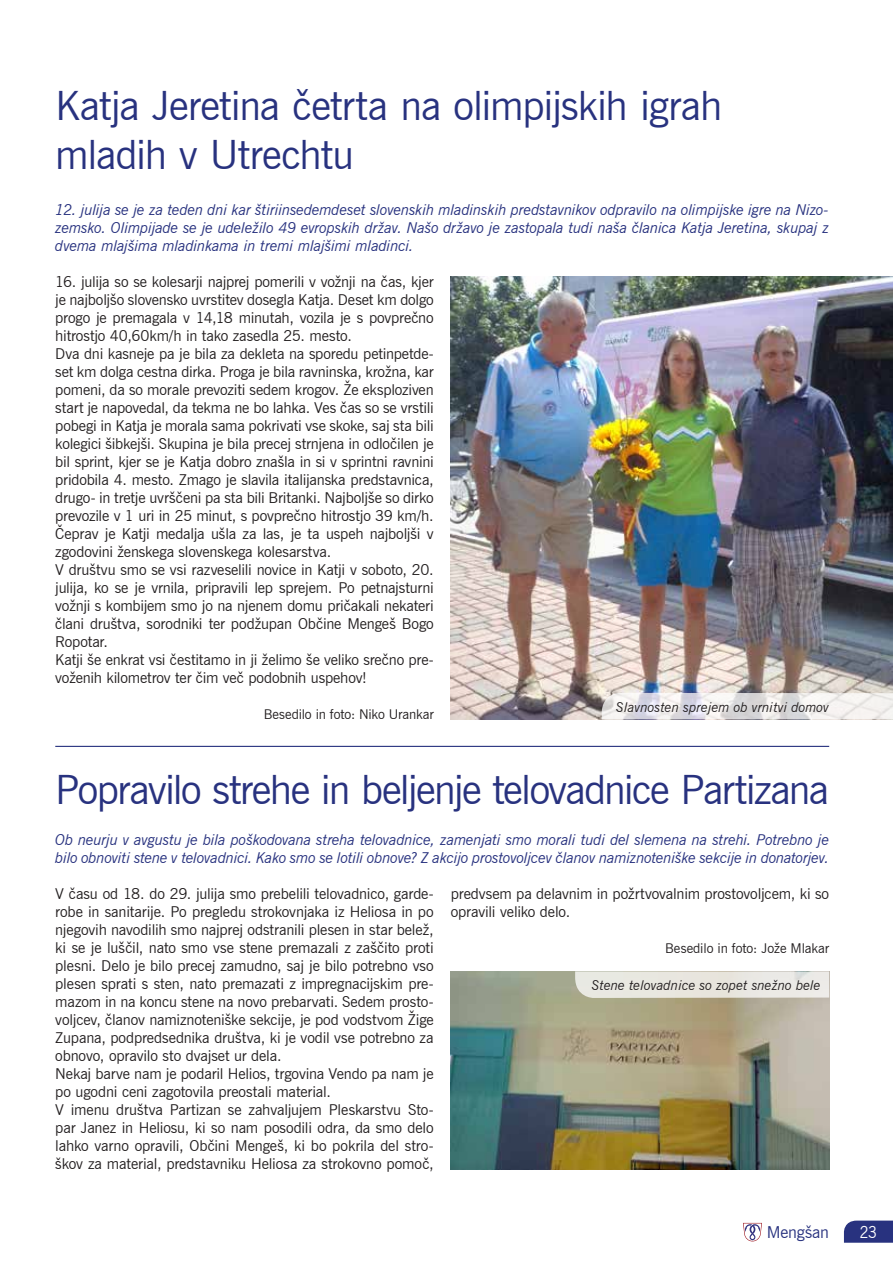
<style>
.page{position:relative;width:893px;height:1263px;background:#fff}
.page>*{position:absolute;margin:0;border:0;box-sizing:border-box;transform-origin:0 0}
.t1{font:40.5px/48.6px "News Gothic BT";letter-spacing:-.035em;color:#28327f}
.t2{font:16.5px "News Gothic BT";letter-spacing:-.01em;color:#28327f}
.t3{font:16.5px "News Gothic BT";color:#fff;scale:.9 1}
.t4{font:15px/18px "News Gothic BT";letter-spacing:-.01em;color:#231f20}
.t5{font:italic 15px/18px "News Gothic BT";letter-spacing:-.02em;color:#28327f}
.t6{font:italic 13.5px "News Gothic BT";color:#231f20}
.t7{font:13.5px "News Gothic BT";letter-spacing:-.005em;color:#231f20}
</style>
<div class="page">
<img style="left:451px;top:971px;width:378px;height:198px">
<svg style="left:844px;top:1220px;width:49px;height:23px"></svg>
<svg style="left:743px;top:1223px;width:19px;height:18px"></svg>
<hr style="left:55px;top:746px;width:774px;height:1px;background:#28327f">
<img style="left:451px;top:276px;width:442px;height:443px">
<svg style="left:602px;top:693px;width:291px;height:26px"></svg>
<svg style="left:575px;top:971px;width:254px;height:27px;background:#e6e5de"></svg>
<h1 class="t1" style="left:55px;top:81px;width:669px">Katja Jeretina četrta na olimpijskih igrah mladih v Utrechtu</h1>
<p class="t5" style="left:55px;top:201px;width:775px;text-align:justify">12. julija se je za teden dni kar štiriinsedemdeset slovenskih mladinskih predstavnikov odpravilo na olimpijske igre na Nizo&shy;zemsko. Olimpijade se je udeležilo 49 evropskih držav. Našo državo je zastopala tudi naša članica Katja Jeretina, skupaj z dvema mlajšima mladinkama in tremi mlajšimi mladinci.</p>
<p class="t4" style="left:55px;top:273px;width:380px">16. julija so se kolesarji najprej pomerili v vožnji na čas, kjer je najboljšo slovensko uvrstitev dosegla Katja. Deset km dolgo progo je premagala v 14,18 minutah, vozila je s povprečno hitrostjo 40,60km/h in tako zasedla 25. mesto.<br>Dva dni kasneje pa je bila za dekleta na sporedu petinpetde&shy;set km dolga cestna dirka. Proga je bila ravninska, krožna, kar pomeni, da so morale prevoziti sedem krogov. Že eksploziven start je napovedal, da tekma ne bo lahka. Ves čas so se vrstili pobegi in Katja je morala sama pokrivati vse skoke, saj sta bili kolegici šibkejši. Skupina je bila precej strnjena in odločilen je bil sprint, kjer se je Katja dobro znašla in si v sprintni ravnini pridobila 4. mesto. Zmago je slavila italijanska predstavnica, drugo- in tretje uvrščeni pa sta bili Britanki. Najboljše so dirko prevozile v 1 uri in 25 minut, s povprečno hitrostjo 39 km/h.<br>Čeprav je Katji medalja ušla za las, je ta uspeh najboljši v zgodovini ženskega slovenskega kolesarstva.<br>V društvu smo se vsi razveselili novice in Katji v soboto, 20. julija, ko se je vrnila, pripravili lep sprejem. Po petnajsturni vožnji s kombijem smo jo na njenem domu pričakali nekateri člani društva, sorodniki ter podžupan Občine Mengeš Bogo Ropotar.<br>Katji še enkrat vsi čestitamo in ji želimo še veliko srečno pre&shy;voženih kilometrov ter čim več podobnih uspehov!</p>
<p class="t7" style="left:264px;top:706px;width:171px">Besedilo in foto: Niko Urankar</p>
<p class="t6" style="left:616px;top:699px;width:215px">Slavnosten sprejem ob vrnitvi domov</p>
<h1 class="t1" style="left:55px;top:765px;width:775px">Popravilo strehe in beljenje telovadnice Partizana</h1>
<p class="t5" style="left:55px;top:831px;width:775px">Ob neurju v avgustu je bila poškodovana streha telovadnice, zamenjati smo morali tudi del slemena na strehi. Potrebno je bilo obnoviti stene v telovadnici. Kako smo se lotili obnove? Z akcijo prostovoljcev članov namiznoteniške sekcije in donatorjev.</p>
<p class="t4" style="left:451px;top:885px;width:380px">predvsem pa delavnim in požrtvovalnim prostovoljcem, ki so opravili veliko delo.</p>
<p class="t7" style="left:665px;top:940px;width:166px">Besedilo in foto: Jože Mlakar</p>
<p class="t4" style="left:55px;top:885px;width:380px">V času od 18. do 29. julija smo prebelili telovadnico, garde&shy;robe in sanitarije. Po pregledu strokovnjaka iz Heliosa in po njegovih navodilih smo najprej odstranili plesen in star belež, ki se je luščil, nato smo vse stene premazali z zaščito proti plesni. Delo je bilo precej zamudno, saj je bilo potrebno vso plesen sprati s sten, nato premazati z impregnacijskim pre&shy;mazom in na koncu stene na novo prebarvati. Sedem prosto&shy;voljcev, članov namiznoteniške sekcije, je pod vodstvom Žige Zupana, podpredsednika društva, ki je vodil vse potrebno za obnovo, opravilo sto dvajset ur dela.<br>Nekaj barve nam je podaril Helios, trgovina Vendo pa nam je po ugodni ceni zagotovila preostali material.<br>V imenu društva Partizan se zahvaljujem Pleskarstvu Sto&shy;par Janez in Heliosu, ki so nam posodili odra, da smo delo lahko varno opravili, Občini Mengeš, ki bo pokrila del stro&shy;škov za material, predstavniku Heliosa za strokovno pomoč,</p>
<p class="t6" style="left:591px;top:977px;width:231px">Stene telovadnice so zopet snežno bele</p>
<p class="t2" style="left:767px;top:1222px;width:64px">Mengšan</p>
<p class="t3" style="left:860px;top:1222px;width:21px">23</p>
</div>
